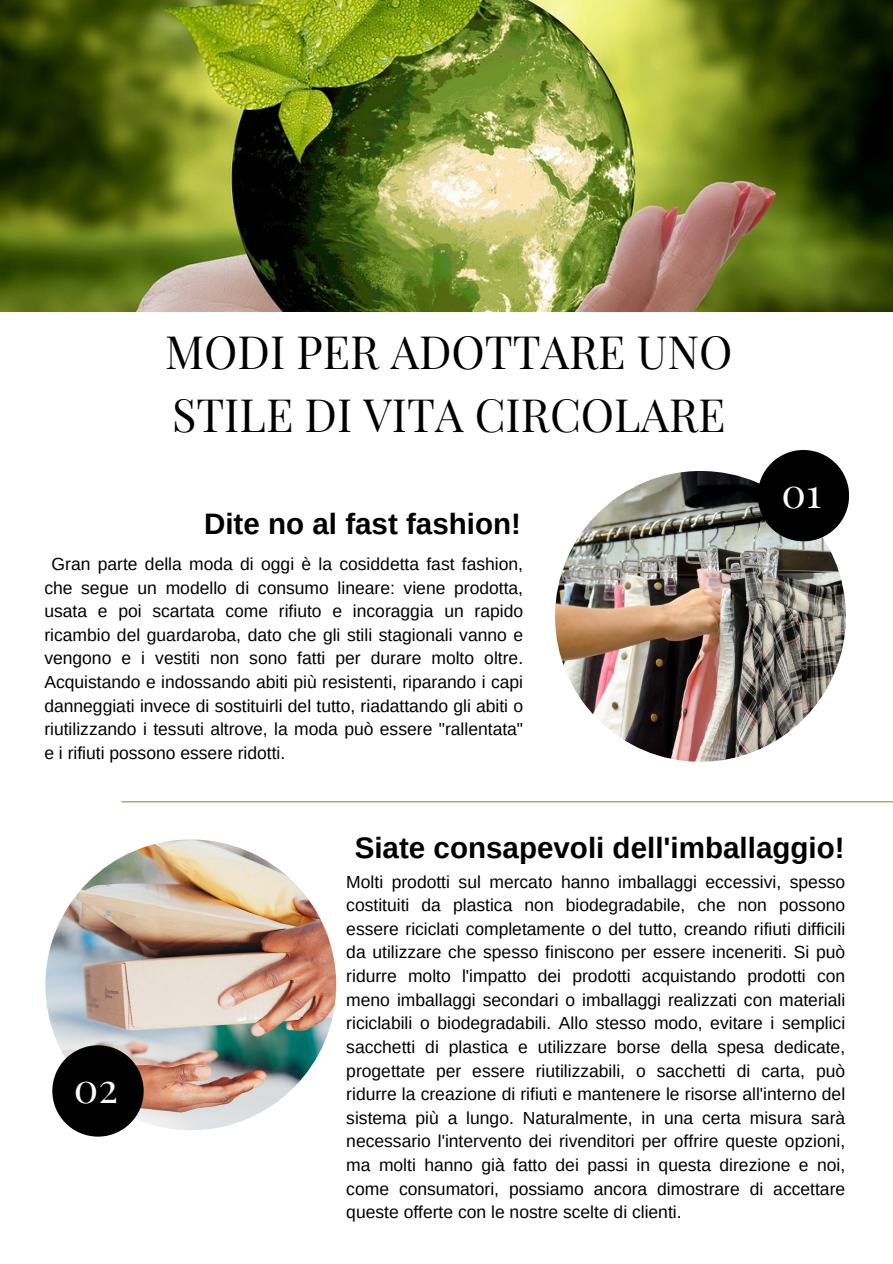
<style>
.page{position:relative;width:893px;height:1264px;background:#fff}
.page>*{position:absolute;margin:0;border:0;box-sizing:border-box;transform-origin:0 0}
.t1{font:45px/63px "Playfair Display";color:#000}
.t2{font:40.95px "Playfair Display";color:#fff}
.t3{font:700 29.55px "Arimo";color:#000}
.t4{font:17.55px/23.5px "Arimo";color:#000;text-align:justify}
</style>
<div class="page">
<hr style="left:122px;top:801px;width:770px;height:1px;background:#879642">
<img style="left:0;top:0;width:892px;height:311px">
<img style="left:555px;top:471px;width:290px;height:290px;border-radius:50%">
<div style="left:757px;top:450px;width:92px;height:91px;background:#000;border-radius:50%"></div>
<img style="left:45px;top:839px;width:291px;height:291px;border-radius:50%">
<div style="left:52px;top:1045px;width:92px;height:91px;background:#000;border-radius:50%"></div>
<p class="t1" style="left:165px;top:319px;width:569px">MODI PER ADOTTARE UNO<br>STILE DI VITA CIRCOLARE</p>
<p class="t3" style="left:204px;top:507px;width:318px">Dite no al fast fashion!</p>
<p class="t4" style="left:44px;top:552px;width:480px;text-indent:7px">Gran parte della moda di oggi è la cosiddetta fast fashion, che segue un modello di consumo lineare: viene prodotta, usata e poi scartata come rifiuto e incoraggia un rapido ricambio del guardaroba, dato che gli stili stagionali vanno e vengono e i vestiti non sono fatti per durare molto oltre.<br>Acquistando e indossando abiti più resistenti, riparando i capi danneggiati invece di sostituirli del tutto, riadattando gli abiti o riutilizzando i tessuti altrove, la moda può essere "rallentata" e i rifiuti possono essere ridotti.</p>
<p class="t2" style="left:781px;top:463px;width:41px">01</p>
<p class="t2" style="left:74px;top:1058px;width:46px">02</p>
<p class="t3" style="left:354px;top:831px;width:491px">Siate consapevoli dell'imballaggio!</p>
<p class="t4" style="left:346px;top:869px;width:500px">Molti prodotti sul mercato hanno imballaggi eccessivi, spesso costituiti da plastica non biodegradabile, che non possono essere riciclati completamente o del tutto, creando rifiuti difficili da utilizzare che spesso finiscono per essere inceneriti. Si può ridurre molto l'impatto dei prodotti acquistando prodotti con meno imballaggi secondari o imballaggi realizzati con materiali riciclabili o biodegradabili. Allo stesso modo, evitare i semplici sacchetti di plastica e utilizzare borse della spesa dedicate, progettate per essere riutilizzabili, o sacchetti di carta, può ridurre la creazione di rifiuti e mantenere le risorse all'interno del sistema più a lungo. Naturalmente, in una certa misura sarà necessario l'intervento dei rivenditori per offrire queste opzioni, ma molti hanno già fatto dei passi in questa direzione e noi, come consumatori, possiamo ancora dimostrare di accettare queste offerte con le nostre scelte di clienti.</p>
</div>
